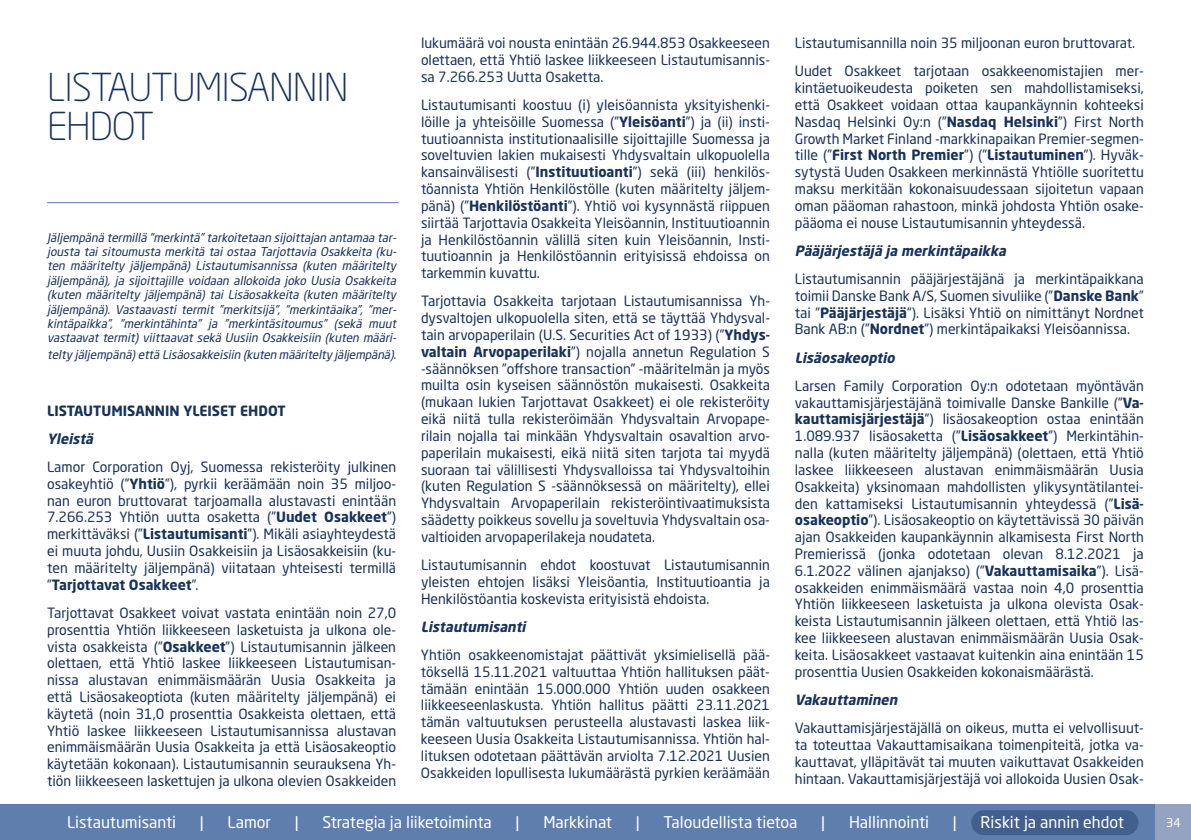
<style>
.page{position:relative;width:1191px;height:840px;background:#fff}
.page>*{position:absolute;margin:0;border:0;box-sizing:border-box;transform-origin:0 0}
.t1{font:300 38px/39px "Neo Sans W1 G";letter-spacing:-.03em;color:#17325b}
.t2{font:16px "Neo Sans W1 G";color:#fff}
.t3{font:14px/16.8px "Neo Sans W1 G";color:#17325b;text-align:justify}
.t4{font:italic 700 14px "Neo Sans W1 G";color:#17325b}
.t5{font:700 14px "Neo Sans W1 G";color:#17325b}
.t6{font:italic 12px/14.4px "Neo Sans W1 G";color:#17325b;text-align:justify}
.t7{font:12px "Neo Sans W1 G";color:#fff}
.s1{font-weight:700}
</style>
<div class="page">
<hr style="left:47px;top:202px;width:352px;height:1px;background:#607ead">
<div style="left:0;top:804px;width:1191px;height:35px;background:#607ead"></div>
<div style="left:971px;top:809px;width:167px;height:25px;background:#43608d;border-radius:12px"></div>
<div style="left:1156px;top:804px;width:35px;height:35px;background:#94a3c2"></div>
<h1 class="t1" style="left:47px;top:67px;width:303px">LISTAUTUMISANNIN<br>EHDOT</h1>
<p class="t6" style="left:47px;top:230px;width:353px">Jäljempänä termillä ”merkintä”tarkoitetaan sijoittajan antamaa tar&shy;jousta tai sitoumusta merkitä tai ostaa Tarjottavia Osakkeita (ku&shy;ten määritelty jäljempänä) Listautumisannissa (kuten määritelty jäljempänä), ja sijoittajille voidaan allokoida joko Uusia Osakkeita (kuten määritelty jäljempänä) tai Lisäosakkeita (kuten määritelty jäljempänä). Vastaavasti termit ”merkitsijä”, ”merkintäaika”, ”mer&shy;kintäpaikka”, ”merkintähinta” ja ”merkintäsitoumus” (sekä muut vastaavat termit) viittaavat sekä Uusiin Osakkeisiin (kuten määri-</p>
<p class="t6" style="left:47px;top:347px;width:353px">telty jäljempänä)että Lisäosakkeisiin (kuten määritelty jäljempänä).</p>
<p class="t5" style="left:47px;top:401px;width:240px">LISTAUTUMISANNIN YLEISET EHDOT</p>
<p class="t4" style="left:47px;top:429px;width:51px">Yleistä</p>
<p class="t3" style="left:47px;top:458px;width:350px">Lamor Corporation Oyj, Suomessa rekisteröity julkinen osakeyhtiö (”<span class="s1">Yhtiö</span>”), pyrkii keräämään noin 35 miljoo&shy;nan euron bruttovarat tarjoamalla alustavasti enintään 7.266.253 Yhtiön uutta osaketta (”<span class="s1">Uudet Osakkeet</span>”) merkittäväksi (”<span class="s1">Listautumisanti</span>”). Mikäli asiayhteydestä ei muuta johdu, Uusiin Osakkeisiin ja Lisäosakkeisiin (ku&shy;ten määritelty jäljempänä) viitataan yhteisesti termillä ”<span class="s1">Tarjottavat Osakkeet</span>”.</p>
<p class="t3" style="left:47px;top:603px;width:350px">Tarjottavat Osakkeet voivat vastata enintään noin 27,0 prosenttia Yhtiön liikkeeseen lasketuista ja ulkona ole&shy;vista osakkeista (”<span class="s1">Osakkeet</span>”) Listautumisannin jälkeen olettaen, että Yhtiö laskee liikkeeseen Listautumisan&shy;nissa alustavan enimmäismäärän Uusia Osakkeita ja että Lisäosakeoptiota (kuten määritelty jäljempänä) ei käytetä (noin 31,0 prosenttia Osakkeista olettaen, että Yhtiö laskee liikkeeseen Listautumisannissa alustavan enimmäismäärän Uusia Osakkeita ja että Lisäosakeoptio käytetään kokonaan). Listautumisannin seurauksena Yh&shy;tiön liikkeeseen laskettujen ja ulkona olevien Osakkeiden</p>
<p class="t3" style="left:421px;top:34px;width:350px">lukumäärä voi nousta enintään 26.944.853 Osakkeeseen olettaen, että Yhtiö laskee liikkeeseen Listautumisannis&shy;sa 7.266.253 Uutta Osaketta.</p>
<p class="t3" style="left:421px;top:96px;width:350px">Listautumisanti koostuu (i) yleisöannista yksityishenki&shy;löille ja yhteisöille Suomessa (”<span class="s1">Yleisöanti</span>”) ja (ii) insti&shy;tuutioannista institutionaalisille sijoittajille Suomessa ja soveltuvien lakien mukaisesti Yhdysvaltain ulkopuolella kansainvälisesti (”<span class="s1">Instituutioanti</span>”) sekä (iii) henkilös&shy;töannista Yhtiön Henkilöstölle (kuten määritelty jäljem&shy;pänä) (”<span class="s1">Henkilöstöanti</span>”). Yhtiö voi kysynnästä riippuen siirtää Tarjottavia Osakkeita Yleisöannin, Instituutioannin ja Henkilöstöannin välillä siten kuin Yleisöannin, Insti&shy;tuutioannin ja Henkilöstöannin erityisissä ehdoissa on tarkemmin kuvattu.</p>
<p class="t3" style="left:421px;top:292px;width:350px">Tarjottavia Osakkeita tarjotaan Listautumisannissa Yh&shy;dysvaltojen ulkopuolella siten, että se täyttää Yhdysval&shy;tain arvopaperilain (U.S. Securities Act of 1933) (”<span class="s1">Yhdys&shy;valtain Arvopaperilaki</span>”) nojalla annetun Regulation S -säännöksen ”offshore transaction” -määritelmän ja myös muilta osin kyseisen säännöstön mukaisesti. Osakkeita (mukaan lukien Tarjottavat Osakkeet) ei ole rekisteröity eikä niitä tulla rekisteröimään Yhdysvaltain Arvopape&shy;rilain nojalla tai minkään Yhdysvaltain osavaltion arvo&shy;paperilain mukaisesti, eikä niitä siten tarjota tai myydä suoraan tai välillisesti Yhdysvalloissa tai Yhdysvaltoihin (kuten Regulation S -säännöksessä on määritelty), ellei Yhdysvaltain Arvopaperilain rekisteröintivaatimuksista säädetty poikkeus sovellu ja soveltuvia Yhdysvaltain osa&shy;valtioiden arvopaperilakeja noudateta.</p>
<p class="t3" style="left:421px;top:556px;width:350px">Listautumisannin ehdot koostuvat Listautumisannin yleisten ehtojen lisäksi Yleisöantia, Instituutioantia ja Henkilöstöantia koskevista erityisistä ehdoista.</p>
<p class="t4" style="left:421px;top:617px;width:110px">Listautumisanti</p>
<p class="t3" style="left:421px;top:645px;width:350px">Yhtiön osakkeenomistajat päättivät yksimielisellä pää&shy;töksellä 15.11.2021 valtuuttaa Yhtiön hallituksen päät&shy;tämään enintään 15.000.000 Yhtiön uuden osakkeen liikkeeseenlaskusta. Yhtiön hallitus päätti 23.11.2021 tämän valtuutuksen perusteella alustavasti laskea liik&shy;keeseen Uusia Osakkeita Listautumisannissa. Yhtiön hal&shy;lituksen odotetaan päättävän arviolta 7.12.2021 Uusien Osakkeiden lopullisesta lukumäärästä pyrkien keräämään</p>
<p class="t3" style="left:795px;top:29px;width:350px;line-height:28.2px">Listautumisannilla noin 35 miljoonan euron bruttovarat.<br>Uudet Osakkeet tarjotaan osakkeenomistajien mer-</p>
<p class="t3" style="left:795px;top:79px;width:350px">kintäetuoikeudesta poiketen sen mahdollistamiseksi, että Osakkeet voidaan ottaa kaupankäynnin kohteeksi Nasdaq Helsinki Oy:n (”<span class="s1">Nasdaq Helsinki</span>”) First North Growth Market Finland -markkinapaikan Premier-segmen&shy;tille (”<span class="s1">First North Premier</span>”) (”<span class="s1">Listautuminen</span>”). Hyväk&shy;sytystä Uuden Osakkeen merkinnästä Yhtiölle suoritettu maksu merkitään kokonaisuudessaan sijoitetun vapaan oman pääoman rahastoon, minkä johdosta Yhtiön osake&shy;pääoma ei nouse Listautumisannin yhteydessä.</p>
<p class="t4" style="left:795px;top:241px;width:216px">Pääjärjestäjä ja merkintäpaikka</p>
<p class="t3" style="left:795px;top:270px;width:350px">Listautumisannin pääjärjestäjänä ja merkintäpaikkana toimii Danske Bank A/S, Suomen sivuliike (”<span class="s1">Danske Bank</span>” tai ”<span class="s1">Pääjärjestäjä</span>”). Lisäksi Yhtiö on nimittänyt Nordnet Bank AB:n (”<span class="s1">Nordnet</span>”) merkintäpaikaksi Yleisöannissa.</p>
<p class="t4" style="left:795px;top:348px;width:105px">Lisäosakeoptio</p>
<p class="t3" style="left:795px;top:377px;width:350px">Larsen Family Corporation Oy:n odotetaan myöntävän vakauttamisjärjestäjänä toimivalle Danske Bankille (”<span class="s1">Va&shy;kauttamisjärjestäjä</span>”) lisäosakeoption ostaa enintään 1.089.937 lisäosaketta (”<span class="s1">Lisäosakkeet</span>”) Merkintähin&shy;nalla (kuten määritelty jäljempänä) (olettaen, että Yhtiö laskee liikkeeseen alustavan enimmäismäärän Uusia Osakkeita) yksinomaan mahdollisten ylikysyntätilantei&shy;den kattamiseksi Listautumisannin yhteydessä (”<span class="s1">Lisä&shy;osakeoptio</span>”). Lisäosakeoptio on käytettävissä 30 päivän ajan Osakkeiden kaupankäynnin alkamisesta First North Premierissä (jonka odotetaan olevan 8.12.2021 ja 6.1.2022 välinen ajanjakso) (”<span class="s1">Vakauttamisaika</span>”). Lisä&shy;osakkeiden enimmäismäärä vastaa noin 4,0 prosenttia Yhtiön liikkeeseen lasketuista ja ulkona olevista Osak&shy;keista Listautumisannin jälkeen olettaen, että Yhtiö las&shy;kee liikkeeseen alustavan enimmäismäärän Uusia Osak&shy;keita. Lisäosakkeet vastaavat kuitenkin aina enintään 15 prosenttia Uusien Osakkeiden kokonaismäärästä.</p>
<p class="t4" style="left:795px;top:690px;width:107px">Vakauttaminen</p>
<p class="t3" style="left:795px;top:719px;width:350px">Vakauttamisjärjestäjällä on oikeus, mutta ei velvollisuut&shy;ta toteuttaa Vakauttamisaikana toimenpiteitä, jotka va&shy;kauttavat, ylläpitävät tai muuten vaikuttavat Osakkeiden hintaan. Vakauttamisjärjestäjä voi allokoida Uusien Osak-</p>
<p class="t2" style="left:67px;top:811px;width:111px">Listautumisanti</p>
<p class="t2" style="left:200px;top:811px;width:5px">|</p>
<p class="t2" style="left:228px;top:811px;width:45px">Lamor</p>
<p class="t2" style="left:295px;top:811px;width:5px">|</p>
<p class="t2" style="left:322px;top:811px;width:171px">Strategia ja liiketoiminta</p>
<p class="t2" style="left:515px;top:811px;width:5px">|</p>
<p class="t2" style="left:543px;top:811px;width:70px">Markkinat</p>
<p class="t2" style="left:636px;top:811px;width:5px">|</p>
<p class="t2" style="left:663px;top:811px;width:135px">Taloudellista tietoa</p>
<p class="t2" style="left:821px;top:811px;width:5px">|</p>
<p class="t2" style="left:849px;top:811px;width:82px">Hallinnointi</p>
<p class="t2" style="left:953px;top:811px;width:5px">|</p>
<p class="t2" style="left:980px;top:811px;width:145px">Riskit ja annin ehdot</p>
<p class="t7" style="left:1166px;top:814px;width:16px">34</p>
</div>
